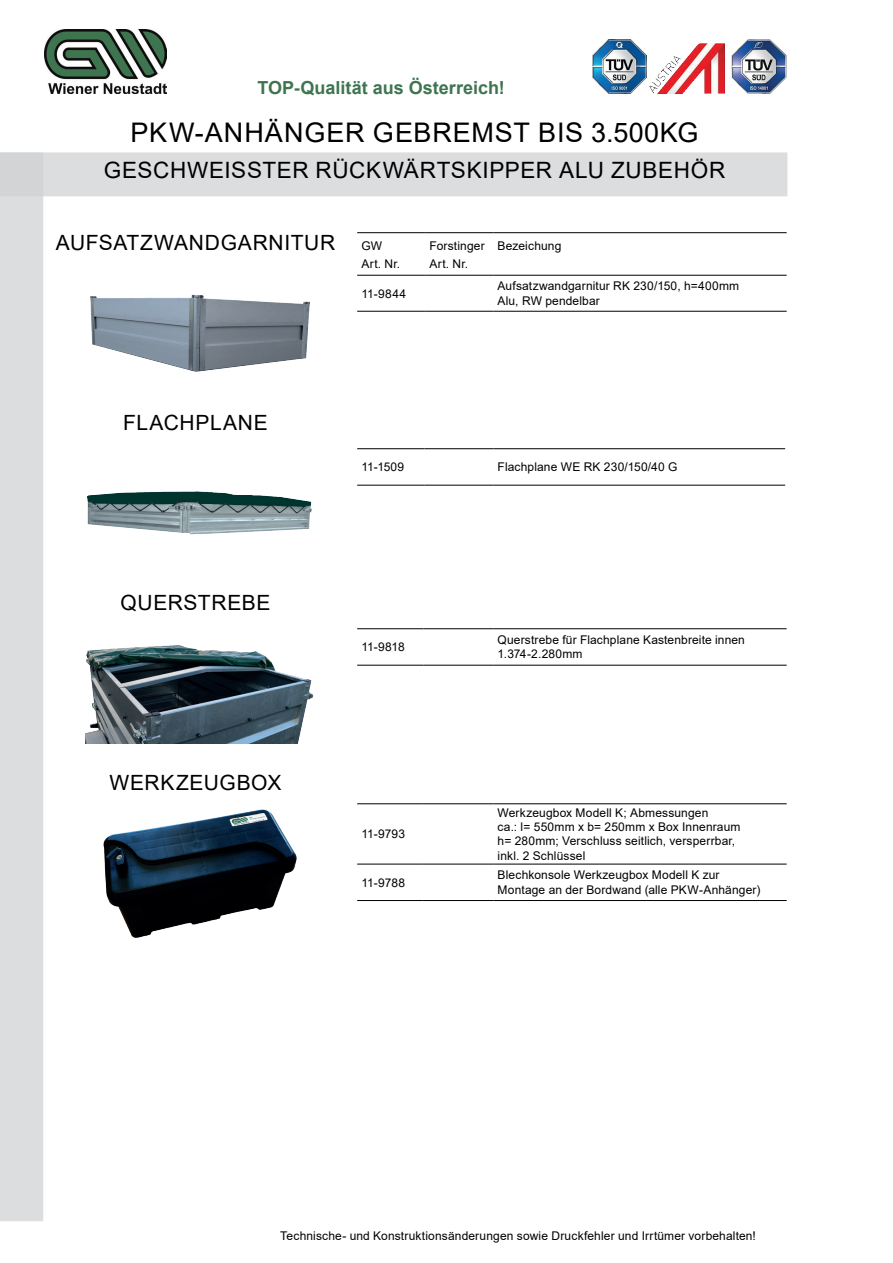
<style>
.page{position:relative;width:893px;height:1263px;background:#fff}
.page>*{position:absolute;margin:0;border:0;box-sizing:border-box;transform-origin:0 0}
.t1{font:27px "Arial";letter-spacing:.03em;color:#000}
.t2{font:22.5px "Arial";letter-spacing:.03em;color:#000}
.t3{font:21px "Arial";letter-spacing:.03em;color:#000}
.t4{font:700 18px "Arial";color:#3e7550}
.t5{font:12px/14.4px "Arial";letter-spacing:.01em;color:#000}
</style>
<div class="page">
<div style="left:0;top:152px;width:787px;height:44px;background:#dcddde;border:2px solid #d1d2d4"></div>
<div style="left:0;top:152px;width:43px;height:1069px;background:#dcddde"></div>
<img style="left:44px;top:30px;width:122px;height:64px">
<img style="left:593px;top:40px;width:54px;height:54px">
<img style="left:649px;top:43px;width:76px;height:51px">
<img style="left:732px;top:40px;width:54px;height:54px">
<img style="left:90px;top:294px;width:220px;height:78px">
<img style="left:85px;top:645px;width:229px;height:99px">
<img style="left:103px;top:809px;width:194px;height:129px">
<img style="left:87px;top:491px;width:225px;height:44px">
<hr style="left:357px;top:232px;width:68px;height:1px;background:#000">
<hr style="left:425px;top:232px;width:68px;height:1px;background:#000">
<hr style="left:493px;top:232px;width:294px;height:1px;background:#000">
<hr style="left:357px;top:275px;width:68px;height:1px;background:#000">
<hr style="left:425px;top:275px;width:68px;height:1px;background:#000">
<hr style="left:493px;top:275px;width:294px;height:1px;background:#000">
<hr style="left:357px;top:311px;width:68px;height:1px;background:#000">
<hr style="left:425px;top:311px;width:68px;height:1px;background:#000">
<hr style="left:493px;top:311px;width:294px;height:1px;background:#000">
<hr style="left:357px;top:448px;width:67px;height:1px;background:#000">
<hr style="left:424px;top:448px;width:69px;height:1px;background:#000">
<hr style="left:493px;top:448px;width:292px;height:1px;background:#000">
<hr style="left:357px;top:485px;width:67px;height:1px;background:#000">
<hr style="left:424px;top:485px;width:69px;height:1px;background:#000">
<hr style="left:493px;top:485px;width:292px;height:1px;background:#000">
<hr style="left:357px;top:628px;width:66px;height:1px;background:#000">
<hr style="left:423px;top:628px;width:70px;height:1px;background:#000">
<hr style="left:493px;top:628px;width:294px;height:1px;background:#000">
<hr style="left:357px;top:665px;width:66px;height:1px;background:#000">
<hr style="left:423px;top:665px;width:70px;height:1px;background:#000">
<hr style="left:493px;top:665px;width:294px;height:1px;background:#000">
<hr style="left:357px;top:803px;width:66px;height:1px;background:#000">
<hr style="left:423px;top:803px;width:70px;height:1px;background:#000">
<hr style="left:493px;top:803px;width:294px;height:1px;background:#000">
<hr style="left:357px;top:864px;width:66px;height:1px;background:#000">
<hr style="left:423px;top:864px;width:70px;height:1px;background:#000">
<hr style="left:493px;top:864px;width:294px;height:1px;background:#000">
<hr style="left:357px;top:900px;width:66px;height:1px;background:#000">
<hr style="left:423px;top:900px;width:70px;height:1px;background:#000">
<hr style="left:493px;top:900px;width:294px;height:1px;background:#000">
<h3 class="t4" style="left:257px;top:75px;width:249px">TOP-Qualität aus Österreich!</h3>
<h1 class="t1" style="left:131px;top:114px;width:569px">PKW-ANHÄNGER GEBREMST BIS 3.500KG</h1>
<h2 class="t2" style="left:104px;top:155px;width:623px">GESCHWEISSTER RÜCKWÄRTSKIPPER ALU ZUBEHÖR</h2>
<h3 class="t3" style="left:56px;top:228px;width:281px">AUFSATZWANDGARNITUR</h3>
<p class="t5" style="left:361px;top:237px;width:40px;line-height:18px">GW<br>Art. Nr.</p>
<p class="t5" style="left:429px;top:237px;width:57px;line-height:18px">Forstinger<br>Art. Nr.</p>
<p class="t5" style="left:497px;top:239px;width:65px">Bezeichung</p>
<p class="t5" style="left:361px;top:286px;width:46px">11-9844</p>
<p class="t5" style="left:497px;top:279px;width:243px">Aufsatzwandgarnitur RK 230/150, h=400mm<br>Alu, RW pendelbar</p>
<h3 class="t3" style="left:123px;top:408px;width:146px">FLACHPLANE</h3>
<p class="t5" style="left:361px;top:460px;width:44px">11-1509</p>
<p class="t5" style="left:498px;top:460px;width:181px">Flachplane WE RK 230/150/40 G</p>
<h3 class="t3" style="left:121px;top:588px;width:151px">QUERSTREBE</h3>
<h3 class="t3" style="left:110px;top:768px;width:173px">WERKZEUGBOX</h3>
<p class="t5" style="left:361px;top:640px;width:45px">11-9818</p>
<p class="t5" style="left:497px;top:632px;width:249px">Querstrebe für Flachplane Kastenbreite innen<br>1.374-2.280mm</p>
<p class="t5" style="left:361px;top:827px;width:45px">11-9793</p>
<p class="t5" style="left:498px;top:805px;width:244px">Werkzeugbox Modell K; Abmessungen<br>ca.: l= 550mm x b= 250mm x Box Innenraum h= 280mm; Verschluss seitlich, versperrbar, inkl. 2 Schlüssel</p>
<p class="t5" style="left:361px;top:875px;width:45px">11-9788</p>
<p class="t5" style="left:498px;top:868px;width:264px">Blechkonsole Werkzeugbox Modell K zur<br>Montage an der Bordwand (alle PKW-Anhänger)</p>
<p class="t5" style="left:280px;top:1229px;width:477px">Technische- und Konstruktionsänderungen sowie Druckfehler und Irrtümer vorbehalten!</p>
</div>
